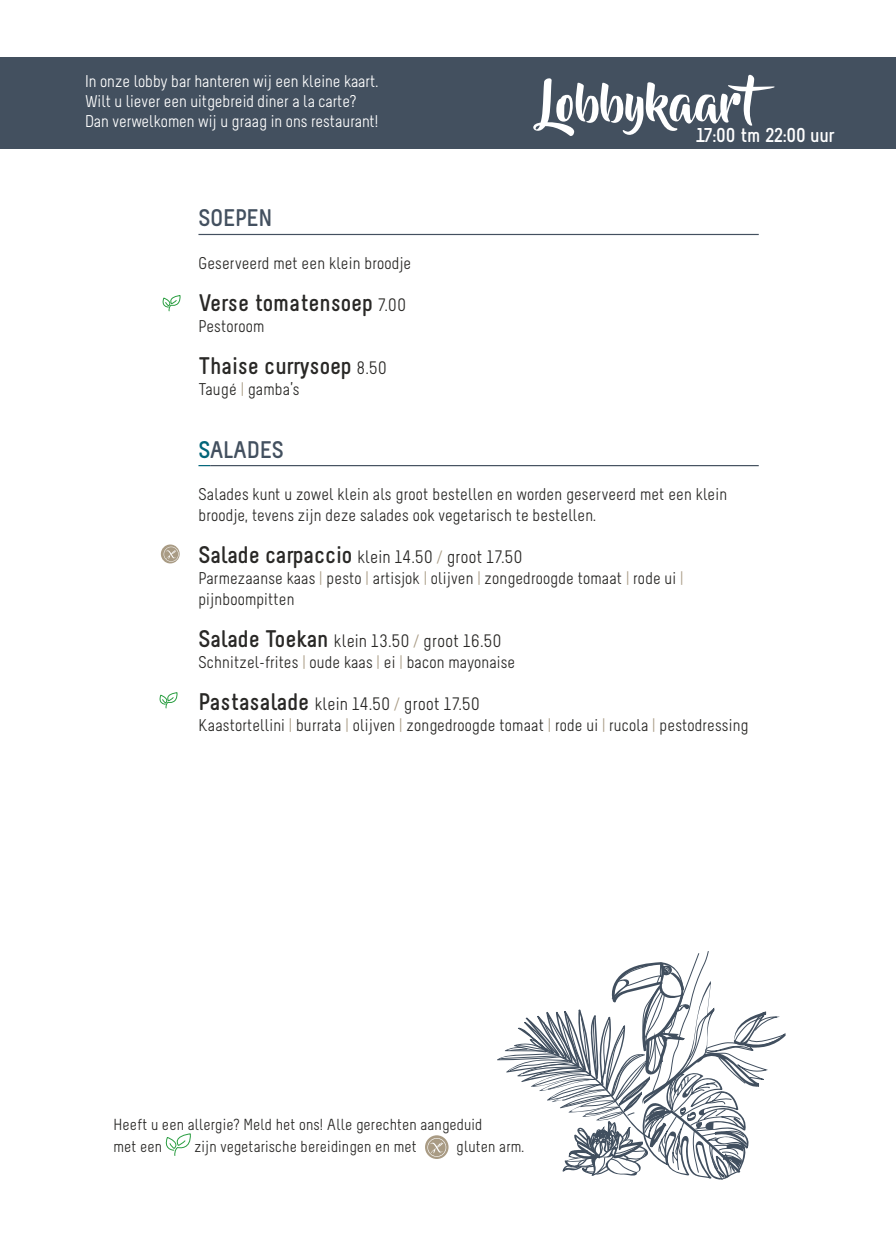
<style>
.page{position:relative;width:896px;height:1248px;background:#fff}
.page>*{position:absolute;margin:0;border:0;box-sizing:border-box;transform-origin:0 0}
.D_01_Kop{font:50px "Beyond The Mountains";color:#fff}
.D_05_Tussenkop{font:700 24px "Melbourne";letter-spacing:.01em;color:#292826}
.D_03_Introtekst{font:700 24px "Melbourne";color:#43505f}
.D_05_Tussenkop-2{font:700 20px "Melbourne";letter-spacing:.01em;color:#fff}
.D_05_Tussenkop-3{font:18px "Melbourne";letter-spacing:.02em;color:#292826}
.D_04_Platte_tekst{font:17px/21px "Melbourne";letter-spacing:.01em;color:#292826}
.t1{font:17px "Melbourne";color:#fff}
.D_05_Tussenkop-4{font:17px "Melbourne";letter-spacing:.01em;color:#292826}
.t2{font:16px/22px "Melbourne";letter-spacing:.01em;color:#292826}
.s1{font-weight:400;font-size:18px}
.s2{color:#a99b84}
.s3{color:#016579}
.s4{font-weight:700;font-size:24px}
.s5{font-size:17px;color:#a99b84}
</style>
<div class="page">
<div style="left:0;top:57px;width:896px;height:91px;background:#43505f"></div>
<svg style="left:497px;top:951px;width:289px;height:229px"></svg>
<svg style="left:165px;top:1133px;width:26px;height:23px"></svg>
<svg style="left:425px;top:1135px;width:23px;height:23px"></svg>
<svg style="left:427px;top:1137px;width:19px;height:19px"></svg>
<hr style="left:198px;top:234px;width:561px;height:1px;background:#43505f">
<svg style="left:198px;top:465px;width:12px;height:1px"></svg>
<hr style="left:210px;top:465px;width:549px;height:1px;background:#43505f">
<svg style="left:162px;top:295px;width:19px;height:16px"></svg>
<svg style="left:159px;top:692px;width:19px;height:16px"></svg>
<svg style="left:161px;top:544px;width:19px;height:19px"></svg>
<svg style="left:164px;top:546px;width:15px;height:15px"></svg>
<p class="t1" style="left:85px;top:72px;width:295px">In onze lobby bar hanteren wij een kleine kaart.</p>
<p class="t1" style="left:85px;top:92px;width:273px">Wilt u liever een uitgebreid diner a la carte?</p>
<p class="t1" style="left:85px;top:112px;width:295px">Dan verwelkomen wij u graag in ons restaurant!</p>
<p class="D_03_Introtekst" style="left:198px;top:205px;width:75px">SOEPEN</p>
<p class="D_05_Tussenkop-4" style="left:198px;top:253px;width:214px">Geserveerd met een klein broodje</p>
<p class="D_05_Tussenkop" style="left:198px;top:289px;width:209px">Verse tomatensoep <span class="s1">7.00</span></p>
<p class="D_04_Platte_tekst" style="left:198px;top:315px;width:67px">Pestoroom</p>
<p class="D_05_Tussenkop" style="left:198px;top:352px;width:190px">Thaise currysoep <span class="s1">8.50</span></p>
<p class="D_05_Tussenkop-4" style="left:198px;top:379px;width:103px">Taugé <span class="s2">|</span> gamba’s</p>
<p class="D_01_Kop" style="left:541px;top:75px;width:249px">Lobbykaart</p>
<p class="D_05_Tussenkop-2" style="left:696px;top:125px;width:140px">17:00 tm 22:00 uur</p>
<p class="D_03_Introtekst" style="left:198px;top:436px;width:86px"><span class="s3">S</span>ALADES</p>
<p class="D_04_Platte_tekst" style="left:198px;top:483px;width:530px">Salades kunt u zowel klein als groot bestellen en worden geserveerd met een klein broodje, tevens zijn deze salades ook vegetarisch te bestellen.</p>
<p class="D_05_Tussenkop-3" style="left:198px;top:546px;width:325px"><span class="s4">Salade carpaccio</span> klein 14.50 <span class="s5">/</span> groot 17.50</p>
<p class="D_04_Platte_tekst" style="left:198px;top:567px;width:486px">Parmezaanse kaas <span class="s2">|</span> pesto <span class="s2">|</span> artisjok <span class="s2">|</span> olijven <span class="s2">|</span> zongedroogde tomaat <span class="s2">|</span> rode ui <span class="s2">| </span>pijnboompitten</p>
<p class="D_05_Tussenkop-3" style="left:198px;top:630px;width:304px"><span class="s4">Salade Toekan</span> klein 13.50 <span class="s5">/</span> groot 16.50</p>
<p class="D_04_Platte_tekst" style="left:198px;top:651px;width:318px">Schnitzel-frites <span class="s2">|</span> oude kaas <span class="s2">|</span> ei <span class="s2">|</span> bacon mayonaise</p>
<p class="D_05_Tussenkop-3" style="left:198px;top:693px;width:283px"><span class="s4">Pastasalade</span> klein 14.50 <span class="s5">/</span> groot 17.50</p>
<p class="D_04_Platte_tekst" style="left:198px;top:714px;width:552px">Kaastortellini <span class="s2">|</span> burrata <span class="s2">|</span> olijven <span class="s2">|</span> zongedroogde tomaat <span class="s2">|</span> rode ui <span class="s2">|</span> rucola <span class="s2">|</span> pestodressing</p>
<p class="t2" style="left:113px;top:1113px;width:370px">Heeft u een allergie? Meld het ons! Alle gerechten aangeduid met een</p>
<p class="t2" style="left:194px;top:1135px;width:224px">zijn vegetarische bereidingen en met</p>
<p class="t2" style="left:456px;top:1135px;width:70px">gluten arm.</p>
</div>
